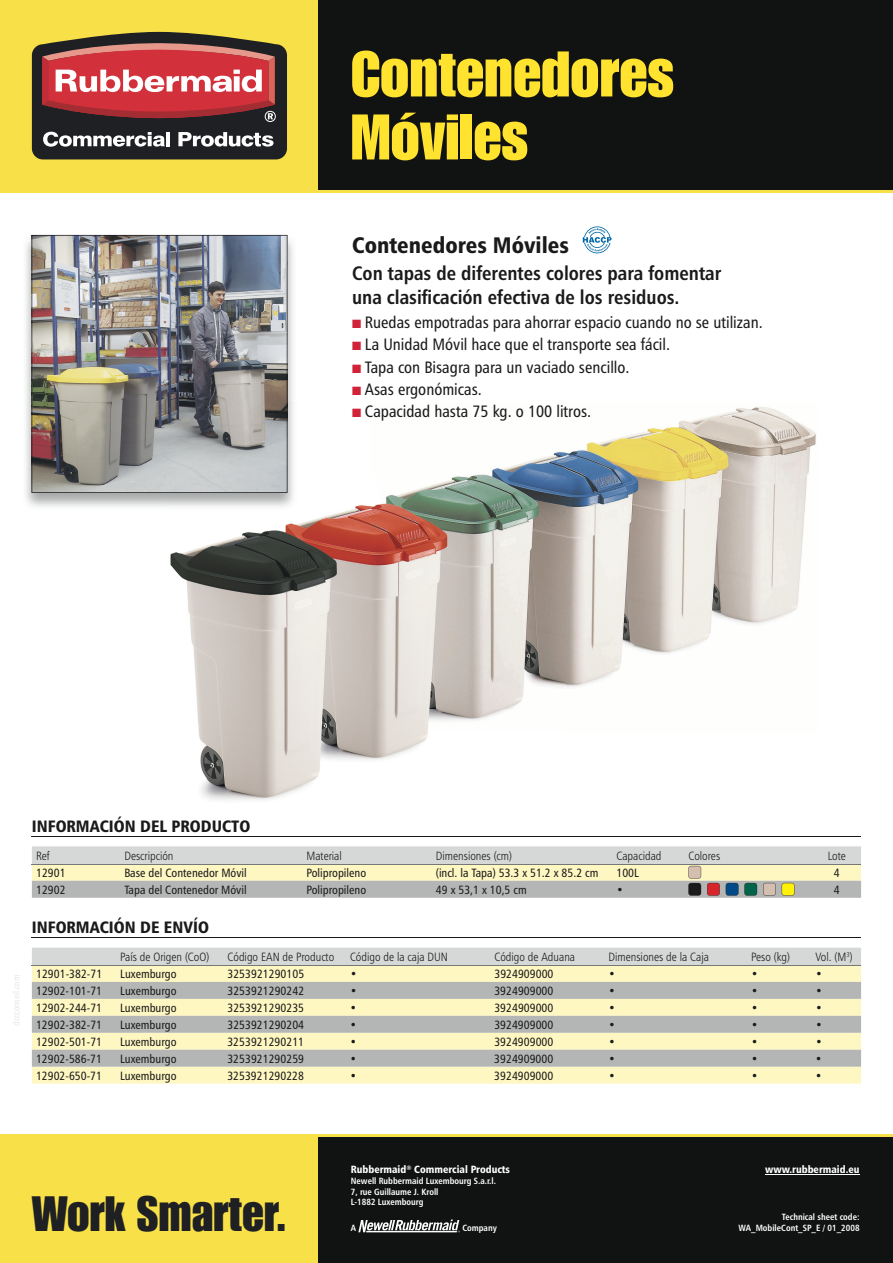
<style>
.page{position:relative;width:893px;height:1263px;background:#fff}
.page>*{position:absolute;margin:0;border:0;box-sizing:border-box;transform-origin:0 0}
.t1{font:63px/63px "Impact LT";color:#ffe32e}
.t2{font:48.6px "Impact LT";color:#1f2023}
.t3{font:22.5px "Humanist 777 BT Black Condensed B";color:#1a1a1a}
.t4{font:19.5px/23.4px "Humanist 777 BT Bold Condensed B";color:#1a1a1a}
.t5{font:16.5px "Humanist 777 BT Roman Condensed B";color:#1a1a1a}
.t6{font:16.5px "Humanist 777 BT Black Condensed B";color:#1a1a1a}
.t7{font:12px "Humanist 777 BT Roman Condensed B";color:#1a1a1a}
.t8{font:12px "Humanist 777 BT Light Condensed B";color:#1a1a1a}
.t9{font:10.5px "Humanist 777 BT Black Condensed B";color:#fff}
.t10{font:9px/10.8px "Humanist 777 BT Bold Condensed B";color:#fff}
.s1{color:#d0233a}
</style>
<div class="page">
<img style="left:268px;top:407px;width:548px;height:393px">
<img style="left:170px;top:530px;width:98px;height:271px">
<img style="left:26px;top:234px;width:268px;height:273px">
<img style="left:168px;top:402px;width:137px;height:117px">
<img style="left:32px;top:235px;width:255px;height:258px">
<div style="left:0;top:1135px;width:319px;height:128px;background:#f8e148"></div>
<div style="left:319px;top:1135px;width:574px;height:128px;background:#111313"></div>
<div style="left:0;top:0;width:319px;height:191px;background:#f8e148"></div>
<div style="left:319px;top:0;width:574px;height:191px;background:#111313"></div>
<svg style="left:32px;top:32px;width:255px;height:127px;background:#8a4e4c"></svg>
<hr style="left:0;top:190px;width:893px;height:2px;background:#f8e148">
<hr style="left:0;top:1134px;width:893px;height:2px;background:#f8e148">
<svg style="left:358px;top:1219px;width:102px;height:13px"></svg>
<hr style="left:366px;top:1231px;width:91px;height:1px;background:#fff">
<hr style="left:765px;top:1174px;width:95px;height:1px;background:#fff">
<svg style="left:583px;top:226px;width:29px;height:27px"></svg>
<hr style="left:32px;top:836px;width:829px;height:1px;background:#1a1a1a">
<hr style="left:32px;top:937px;width:829px;height:1px;background:#1a1a1a">
<svg style="left:32px;top:846px;width:829px;height:52px;background:#d3d2c2"></svg>
<div style="left:32px;top:948px;width:829px;height:17px;background:#d6d8d8"></div>
<div style="left:32px;top:966px;width:829px;height:117px;background:#fff7c2"></div>
<svg style="left:32px;top:982px;width:829px;height:85px;background:#d1d0ba"></svg>
<hr style="left:32px;top:965px;width:84px;height:1px;background:#757877">
<hr style="left:116px;top:965px;width:107px;height:1px;background:#757877">
<hr style="left:223px;top:965px;width:123px;height:1px;background:#757877">
<hr style="left:346px;top:965px;width:144px;height:1px;background:#757877">
<hr style="left:490px;top:965px;width:114px;height:1px;background:#757877">
<hr style="left:604px;top:965px;width:143px;height:1px;background:#757877">
<hr style="left:747px;top:965px;width:64px;height:1px;background:#757877">
<hr style="left:811px;top:965px;width:50px;height:1px;background:#757877">
<h1 class="t1" style="left:351px;top:42px;width:325px">Contenedores<br>Móviles</h1>
<h3 class="t3" style="left:352px;top:230px;width:218px">Contenedores Móviles</h3>
<h3 class="t4" style="left:352px;top:261px;width:371px">Con tapas de diferentes colores para fomentar una clasificación efectiva de los residuos.</h3>
<h3 class="t5" style="left:352px;top:312px;width:412px"><span class="s1">■</span> Ruedas empotradas para ahorrar espacio cuando no se utilizan.</h3>
<h3 class="t5" style="left:352px;top:334px;width:320px"><span class="s1">■</span> La Unidad Móvil hace que el transporte sea fácil.</h3>
<h3 class="t5" style="left:352px;top:356px;width:279px"><span class="s1">■</span> Tapa con Bisagra para un vaciado sencillo.</h3>
<h3 class="t5" style="left:352px;top:379px;width:131px"><span class="s1">■</span> Asas ergonómicas.</h3>
<h3 class="t5" style="left:352px;top:401px;width:241px"><span class="s1">■</span> Capacidad hasta 75 kg. o 100 litros.</h3>
<h3 class="t6" style="left:32px;top:816px;width:220px">INFORMACIÓN DEL PRODUCTO</h3>
<p class="t8" style="left:36px;top:848px;width:15px">Ref</p>
<p class="t8" style="left:124px;top:848px;width:51px">Descripción</p>
<p class="t8" style="left:307px;top:848px;width:37px">Material</p>
<p class="t8" style="left:436px;top:848px;width:77px">Dimensiones (cm)</p>
<p class="t8" style="left:616px;top:848px;width:47px">Capacidad</p>
<p class="t8" style="left:688px;top:848px;width:33px">Colores</p>
<p class="t8" style="left:828px;top:848px;width:20px">Lote</p>
<p class="t7" style="left:36px;top:865px;width:31px">12901</p>
<p class="t7" style="left:124px;top:865px;width:124px">Base del Contenedor Móvil</p>
<p class="t7" style="left:307px;top:865px;width:61px">Polipropileno</p>
<p class="t7" style="left:436px;top:865px;width:164px">(incl. la Tapa) 53.3 x 51.2 x 85.2 cm</p>
<p class="t7" style="left:616px;top:865px;width:24px">100L</p>
<p class="t7" style="left:834px;top:865px;width:7px">4</p>
<p class="t7" style="left:36px;top:882px;width:31px">12902</p>
<p class="t7" style="left:124px;top:882px;width:124px">Tapa del Contenedor Móvil</p>
<p class="t7" style="left:307px;top:882px;width:61px">Polipropileno</p>
<p class="t7" style="left:436px;top:882px;width:92px">49 x 53,1 x 10,5 cm</p>
<p class="t7" style="left:616px;top:882px;width:9px">•</p>
<p class="t7" style="left:834px;top:882px;width:7px">4</p>
<h3 class="t6" style="left:32px;top:917px;width:179px">INFORMACIÓN DE ENVÍO</h3>
<p class="t8" style="left:120px;top:949px;width:90px">País de Origen (CoO)</p>
<p class="t8" style="left:227px;top:949px;width:108px">Código EAN de Producto</p>
<p class="t8" style="left:350px;top:949px;width:99px">Código de la caja DUN</p>
<p class="t8" style="left:494px;top:949px;width:82px">Código de Aduana</p>
<p class="t8" style="left:608px;top:949px;width:102px">Dimensiones de la Caja</p>
<p class="t8" style="left:751px;top:949px;width:40px">Peso (kg)</p>
<p class="t8" style="left:815px;top:949px;width:39px">Vol. (M<sup>3</sup>)</p>
<p class="t7" style="left:36px;top:967px;width:68px">12901-382-71</p>
<p class="t7" style="left:120px;top:967px;width:58px">Luxemburgo</p>
<p class="t7" style="left:227px;top:967px;width:78px">3253921290105</p>
<p class="t7" style="left:350px;top:967px;width:9px">•</p>
<p class="t7" style="left:494px;top:967px;width:61px">3924909000</p>
<p class="t7" style="left:608px;top:967px;width:9px">•</p>
<p class="t7" style="left:751px;top:967px;width:9px">•</p>
<p class="t7" style="left:815px;top:967px;width:9px">•</p>
<p class="t7" style="left:36px;top:983px;width:68px">12902-101-71</p>
<p class="t7" style="left:120px;top:983px;width:58px">Luxemburgo</p>
<p class="t7" style="left:227px;top:983px;width:78px">3253921290242</p>
<p class="t7" style="left:350px;top:983px;width:9px">•</p>
<p class="t7" style="left:494px;top:983px;width:61px">3924909000</p>
<p class="t7" style="left:608px;top:983px;width:9px">•</p>
<p class="t7" style="left:751px;top:983px;width:9px">•</p>
<p class="t7" style="left:815px;top:983px;width:9px">•</p>
<p class="t7" style="left:36px;top:1000px;width:68px">12902-244-71</p>
<p class="t7" style="left:120px;top:1000px;width:58px">Luxemburgo</p>
<p class="t7" style="left:227px;top:1000px;width:78px">3253921290235</p>
<p class="t7" style="left:350px;top:1000px;width:9px">•</p>
<p class="t7" style="left:494px;top:1000px;width:61px">3924909000</p>
<p class="t7" style="left:608px;top:1000px;width:9px">•</p>
<p class="t7" style="left:751px;top:1000px;width:9px">•</p>
<p class="t7" style="left:815px;top:1000px;width:9px">•</p>
<p class="t7" style="left:36px;top:1017px;width:68px">12902-382-71</p>
<p class="t7" style="left:120px;top:1017px;width:58px">Luxemburgo</p>
<p class="t7" style="left:227px;top:1017px;width:78px">3253921290204</p>
<p class="t7" style="left:350px;top:1017px;width:9px">•</p>
<p class="t7" style="left:494px;top:1017px;width:61px">3924909000</p>
<p class="t7" style="left:608px;top:1017px;width:9px">•</p>
<p class="t7" style="left:751px;top:1017px;width:9px">•</p>
<p class="t7" style="left:815px;top:1017px;width:9px">•</p>
<p class="t7" style="left:36px;top:1034px;width:68px">12902-501-71</p>
<p class="t7" style="left:120px;top:1034px;width:58px">Luxemburgo</p>
<p class="t7" style="left:227px;top:1034px;width:78px">3253921290211</p>
<p class="t7" style="left:350px;top:1034px;width:9px">•</p>
<p class="t7" style="left:494px;top:1034px;width:61px">3924909000</p>
<p class="t7" style="left:608px;top:1034px;width:9px">•</p>
<p class="t7" style="left:751px;top:1034px;width:9px">•</p>
<p class="t7" style="left:815px;top:1034px;width:9px">•</p>
<p class="t7" style="left:36px;top:1051px;width:68px">12902-586-71</p>
<p class="t7" style="left:120px;top:1051px;width:58px">Luxemburgo</p>
<p class="t7" style="left:227px;top:1051px;width:78px">3253921290259</p>
<p class="t7" style="left:350px;top:1051px;width:9px">•</p>
<p class="t7" style="left:494px;top:1051px;width:61px">3924909000</p>
<p class="t7" style="left:608px;top:1051px;width:9px">•</p>
<p class="t7" style="left:751px;top:1051px;width:9px">•</p>
<p class="t7" style="left:815px;top:1051px;width:9px">•</p>
<p class="t7" style="left:36px;top:1068px;width:68px">12902-650-71</p>
<p class="t7" style="left:120px;top:1068px;width:58px">Luxemburgo</p>
<p class="t7" style="left:227px;top:1068px;width:78px">3253921290228</p>
<p class="t7" style="left:350px;top:1068px;width:9px">•</p>
<p class="t7" style="left:494px;top:1068px;width:61px">3924909000</p>
<p class="t7" style="left:608px;top:1068px;width:9px">•</p>
<p class="t7" style="left:751px;top:1068px;width:9px">•</p>
<p class="t7" style="left:815px;top:1068px;width:9px">•</p>
<h2 class="t2" style="left:32px;top:1185px;width:257px">Work Smarter.</h2>
<p class="t9" style="left:351px;top:1163px;width:161px">Rubbermaid<sup>®</sup> Commercial Products</p>
<p class="t10" style="left:351px;top:1175px;width:147px">Newell Rubbermaid Luxembourg S.a.r.l.<br>7, rue Guillaume J. Kroll<br>L-1882 Luxembourg</p>
<p class="t10" style="left:351px;top:1222px;width:7px">A</p>
<p class="t10" style="left:462px;top:1222px;width:36px">Company</p>
<p class="t9" style="left:765px;top:1163px;width:96px">www.rubbermaid.eu</p>
<p class="t10" style="left:738px;top:1211px;width:123px;text-align:right">Technical sheet code:<br>WA_MobileCont_SP_E / 01_2008</p>
</div>
